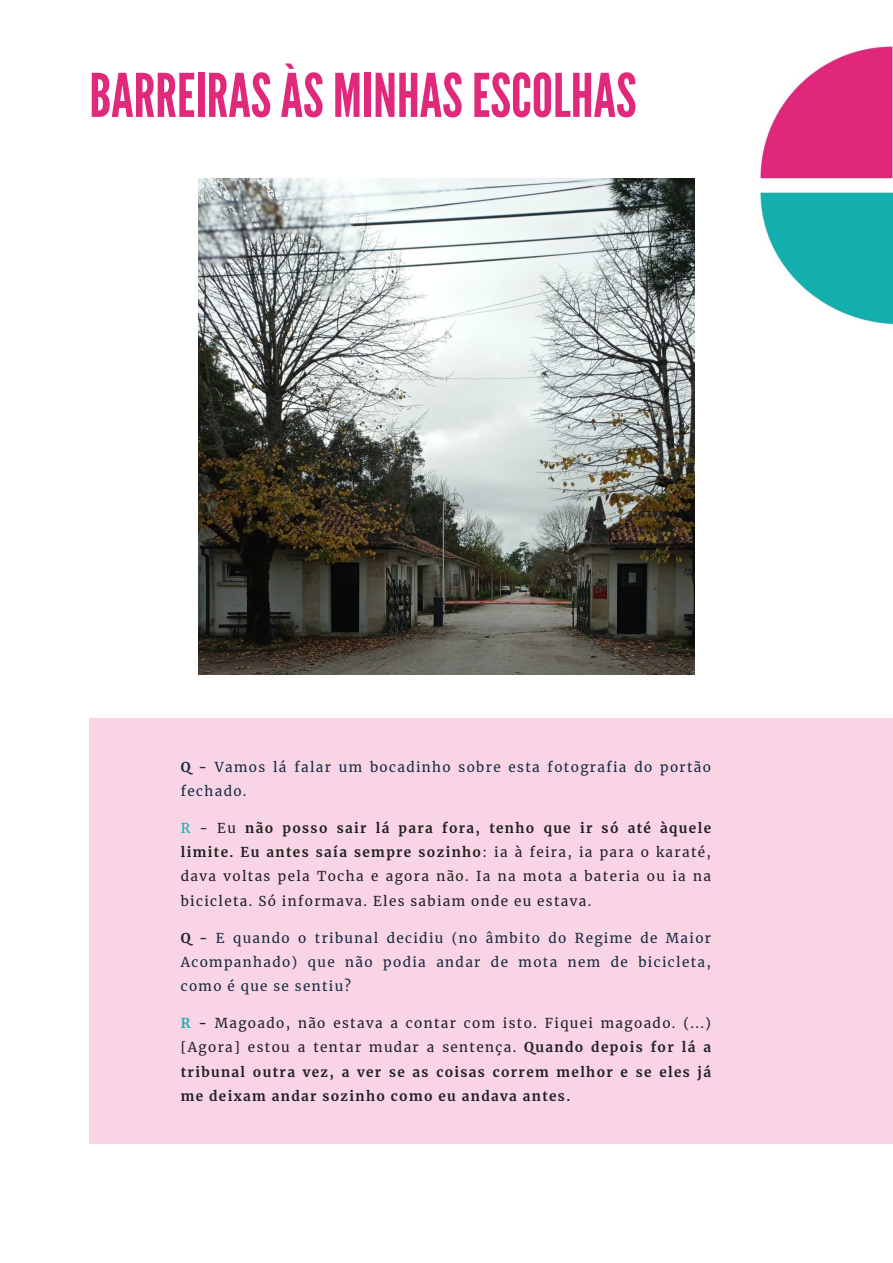
<style>
.page{position:relative;width:893px;height:1263px;background:#fff}
.page>*{position:absolute;margin:0;border:0;box-sizing:border-box;transform-origin:0 0}
.t1{font:60px "League Gothic";color:#e0297b}
.t2{font:13.5px/24.2px "Merriweather";letter-spacing:.1em;color:#212121;text-align:justify}
.t3{font:700 13.5px/24.2px "Merriweather";letter-spacing:.1em;color:#212121;text-align:justify}
.t4{font:13.5px/24.2px "Merriweather";letter-spacing:.1em;color:#172a42}
.s1{font-weight:700}
.s2{color:#19b0af}
.s3{font-weight:700;color:#212121}
.s4{color:#23b0b0}
.s5{font-weight:400}
</style>
<div class="page">
<div style="left:89px;top:719px;width:804px;height:425px;background:#f8d4e4"></div>
<img style="left:199px;top:178px;width:495px;height:496px">
<img style="left:759px;top:46px;width:133px;height:279px">
<p class="t1" style="left:89px;top:61px;width:549px">BARREIRAS ÀS MINHAS ESCOLHAS</p>
<p class="t4" style="left:181px;top:755px;width:532px"><span class="s1">Q -</span> Vamos lá falar um bocadinho sobre esta fotografia do portão fechado.</p>
<p class="t2" style="left:181px;top:816px;width:532px"><span class="s2">R</span> - Eu <span class="s1">não posso sair lá para fora, tenho que ir só até àquele limite. Eu antes saía sempre sozinho</span>: ia à feira, ia para o karaté, dava voltas pela Tocha e agora não. Ia na mota a bateria ou ia na bicicleta. Só informava. Eles sabiam onde eu estava.</p>
<p class="t4" style="left:181px;top:926px;width:532px;text-align:justify"><span class="s3">Q</span> <span class="s1">-</span> E quando o tribunal decidiu (no âmbito do Regime de Maior Acompanhado) que não podia andar de mota nem de bicicleta, como é que se sentiu?</p>
<p class="t3" style="left:181px;top:1011px;width:532px"><span class="s4">R</span> - <span class="s5">Magoado, não estava a contar com isto. Fiquei magoado. (...) [Agora] estou a tentar mudar a sentença.</span> Quando depois for lá a tribunal outra vez, a ver se as coisas correm melhor e se eles já me deixam andar sozinho como eu andava antes.</p>
</div>
